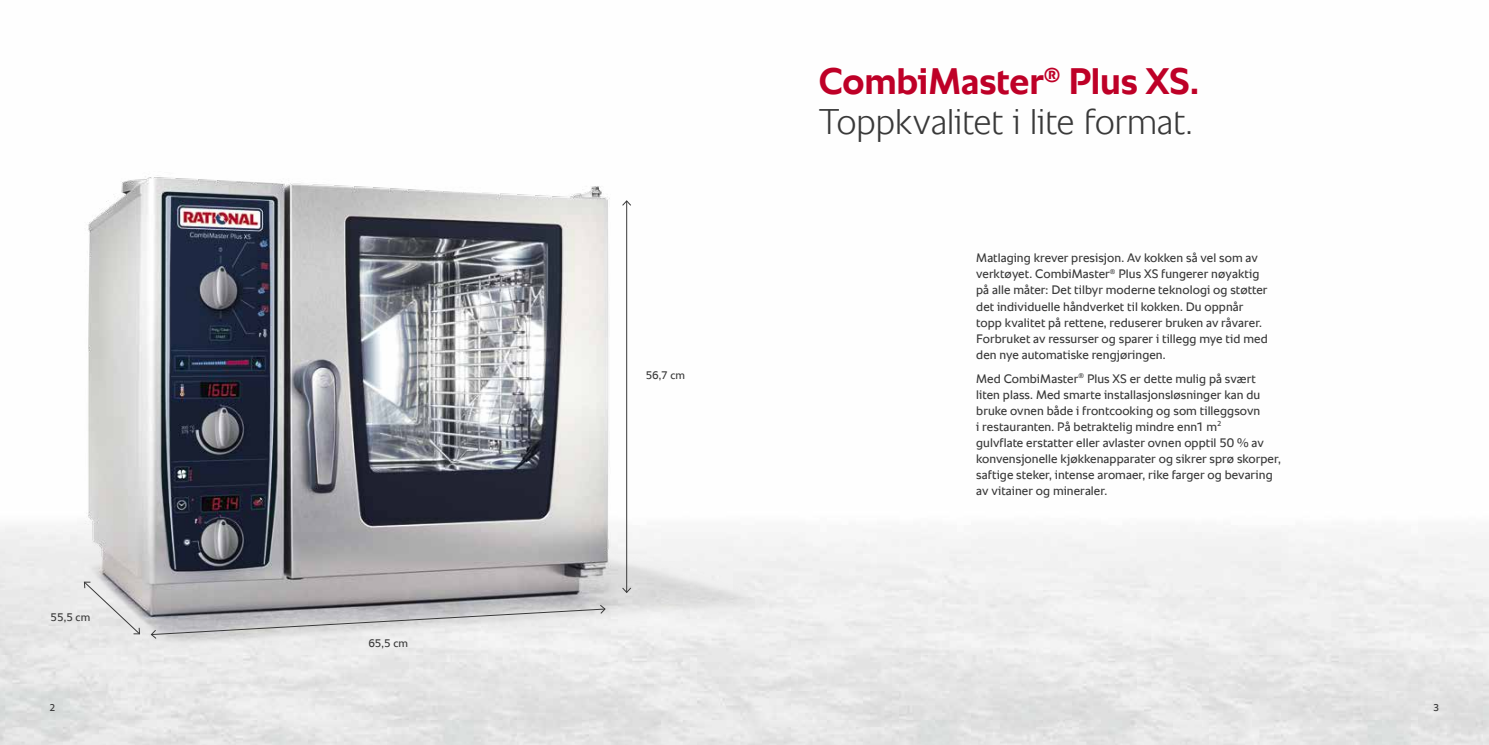
<style>
.page{position:relative;width:1489px;height:745px;background:#fff}
.page>*{position:absolute;margin:0;border:0;box-sizing:border-box;transform-origin:0 0}
.t1{font:700 37.5px "RATIONAL Sans TT";letter-spacing:-.005em;color:#be0027}
.t2{font:300 36.25px "RATIONAL Sans TT";letter-spacing:-.01em;color:#393939}
.t3{font:12.5px/16px "RATIONAL Sans TT";letter-spacing:.005em;color:#393939}
.t4{font:11.12px "RATIONAL Sans TT";color:#393939}
.t5{font:10px "RATIONAL Sans TT";color:#393939}
</style>
<div class="page">
<img style="left:0;top:171px;width:808px;height:573px">
<svg style="left:150px;top:603px;width:456px;height:36px;background:#c3c3c5"></svg>
<hr style="left:626px;top:201px;width:1px;height:391px;background:#393939">
<svg style="left:621px;top:200px;width:10px;height:6px"></svg>
<svg style="left:621px;top:586px;width:10px;height:7px"></svg>
<svg style="left:83px;top:580px;width:57px;height:54px;background:#d6d5d6"></svg>
<p class="t4" style="left:51px;top:608px;width:41px">55,5 cm</p>
<p class="t5" style="left:50px;top:699px;width:7px">2</p>
<p class="t4" style="left:368px;top:635px;width:41px">65,5 cm</p>
<p class="t4" style="left:645px;top:367px;width:41px">56,7 cm</p>
<h1 class="t1" style="left:819px;top:54px;width:382px">CombiMaster<sup>®</sup> Plus XS.</h1>
<h2 class="t2" style="left:819px;top:96px;width:375px">Toppkvalitet i lite format.</h2>
<p class="t3" style="left:976px;top:250px;width:293px">Matlaging krever presisjon. Av kokken så vel som av verktøyet. CombiMaster<sup>®</sup> Plus XS fungerer nøyaktig på alle måter: Det tilbyr moderne teknologi og støtter det individuelle håndverket til kokken. Du oppnår topp kvalitet på rettene, reduserer bruken av råvarer.<br>Forbruket av ressurser og sparer i tillegg mye tid med den nye automatiske rengjøringen.</p>
<p class="t3" style="left:976px;top:370px;width:306px">Med CombiMaster<sup>®</sup> Plus XS er dette mulig på svært liten plass. Med smarte installasjonsløsninger kan du bruke ovnen både i frontcooking og som tilleggsovn<br>i restauranten. På betraktelig mindre enn1 m<sup>2<br></sup>gulvflate erstatter eller avlaster ovnen opptil 50 % av konvensjonelle kjøkkenapparater og sikrer sprø skorper, saftige steker, intense aromaer, rike farger og bevaring av vitainer og mineraler.</p>
<p class="t5" style="left:1433px;top:699px;width:7px">3</p>
</div>
